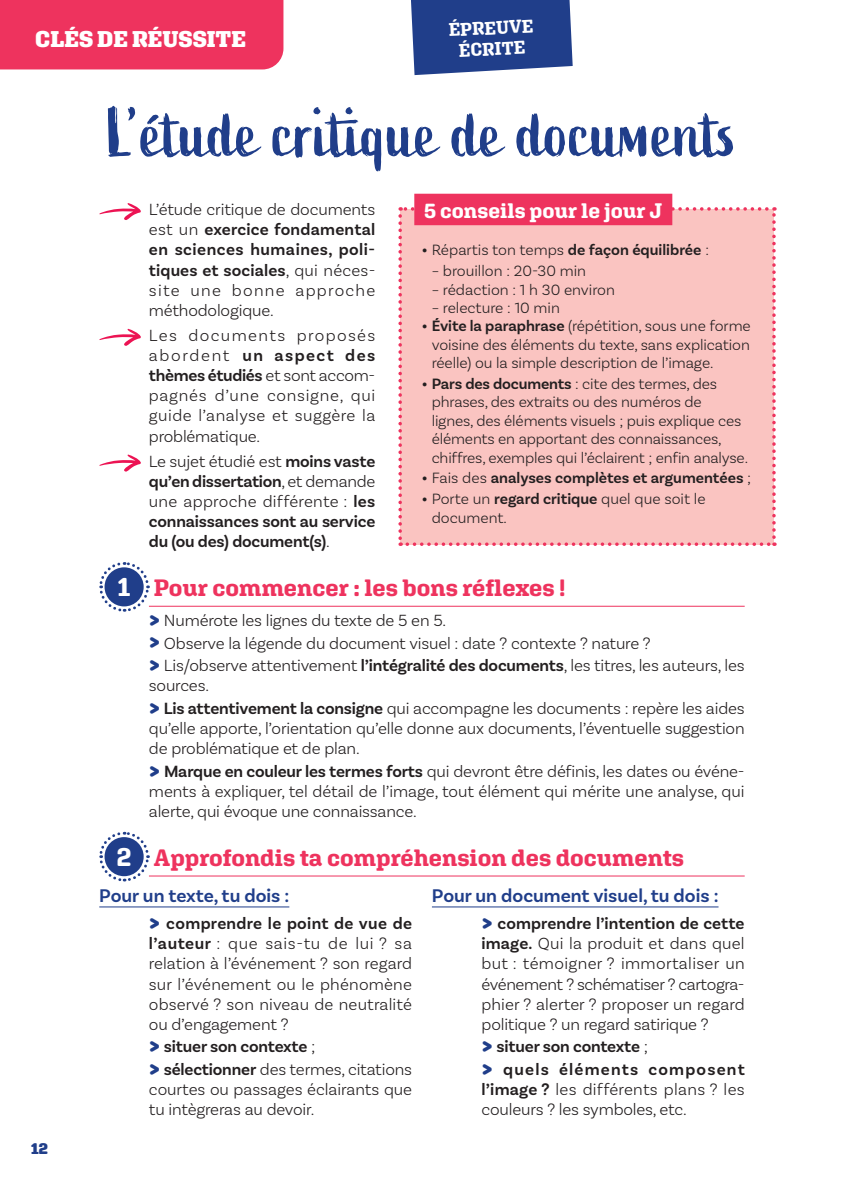
<style>
.page{position:relative;width:844px;height:1191px;background:#fff}
.page>*{position:absolute;margin:0;border:0;box-sizing:border-box;transform-origin:0 0}
.t1{font:68.25px "Active";color:#203e8a}
.t2{font:700 23.62px "Aglet Slab";letter-spacing:-.005em;color:#ee335e}
.t3{font:900 22.75px "Aglet Slab";color:#fff}
.t4{font:700 21px "Aglet Slab";color:#fff}
.t5{font:600 19.25px "Basic Sans";color:#203e8a}
.t6{font:700 18.38px/21px "Aglet Slab";color:#fff;text-align:center}
.t7{font:300 17.15px/20.1px "Basic Sans";letter-spacing:-.01em;color:#231f20;text-align:justify}
.t8{font:600 17.15px/20.1px "Basic Sans";letter-spacing:-.01em;color:#231f20;text-align:justify}
.t9{font:600 17.15px/22.6px "Basic Sans";letter-spacing:.07em;color:#231f20}
.t10{font:300 15.75px/18.4px "Basic Sans";letter-spacing:-.01em;color:#231f20}
.t11{font:600 15.75px "Basic Sans";color:#231f20}
.t12{font:900 15.75px "Aglet Slab";color:#203e8a}
.s1{font-weight:600}
.s2{font-weight:300}
.s3{font-size:26.25px;color:#fff}
.s4{font-family:"Aglet Slab";font-weight:900;font-size:19.25px;color:#203e8a}
</style>
<div class="page">
<svg style="left:411px;top:0;width:161px;height:75px;background:#304c92"></svg>
<hr style="left:149px;top:606px;width:595px;height:1px;background:#ee335e">
<hr style="left:149px;top:875px;width:595px;height:1px;background:#ee335e">
<hr style="left:99px;top:906px;width:190px;height:1px;background:#203e8a">
<hr style="left:432px;top:906px;width:286px;height:1px;background:#203e8a">
<svg style="left:99px;top:203px;width:42px;height:17px"></svg>
<svg style="left:99px;top:329px;width:42px;height:17px"></svg>
<svg style="left:99px;top:454px;width:42px;height:18px"></svg>
<svg style="left:99px;top:562px;width:51px;height:50px"></svg>
<svg style="left:99px;top:831px;width:51px;height:51px"></svg>
<div style="left:398px;top:207px;width:377px;height:339px;background:#fac4c1"></div>
<div style="left:414px;top:194px;width:258px;height:31px;background:#ee335e"></div>
<div style="left:0;top:0;width:283px;height:69px;background:#ee335e"></div>
<h3 class="t3" style="left:35px;top:26px;width:212px">CLÉS DE RÉUSSITE</h3>
<p class="t6" style="left:448px;top:19px;width:86px;rotate:-3deg">ÉPREUVE<br>ÉCRITE</p>
<p class="t12" style="left:31px;top:1139px;width:18px">12</p>
<h1 class="t1" style="left:107px;top:94px;width:631px">L’étude critique de documents</h1>
<p class="t7" style="left:149px;top:199px;width:228px">L’étude critique de documents est un <span class="s1">exercice fondamental en sciences humaines, poli&shy;tiques et sociales</span>, qui néces&shy;site une bonne approche méthodologique.</p>
<p class="t7" style="left:149px;top:325px;width:228px">Les documents proposés abordent <span class="s1">un aspect des thèmes étudiés</span> et sont accom&shy;pagnés d’une consigne, qui guide l’analyse et suggère la problématique.</p>
<p class="t8" style="left:149px;top:451px;width:228px"><span class="s2">Le sujet étudié est</span> moins vaste qu’en dissertation<span class="s2">, et demande une approche différente :</span> les connaissances sont au service du (ou des) document(s)<span class="s2">.</span></p>
<h2 class="t2" style="left:118px;top:573px;width:449px"><span class="s3">1</span> Pour commencer : les bons réflexes !</h2>
<p class="t7" style="left:149px;top:608px;width:597px;line-height:22.6px;text-align:left"><span class="s4">&gt;</span> Numérote les lignes du texte de 5 en 5.<br><span class="s4">&gt;</span> Observe la légende du document visuel : date ? contexte ? nature ?<br><span class="s4">&gt;</span> Lis/observe attentivement <span class="s1">l’intégralité des documents</span>, les titres, les auteurs, les</p>
<p class="t7" style="left:149px;top:674px;width:597px;line-height:22.6px">sources.<br><span class="s4">&gt;</span> <span class="s1">Lis attentivement la consigne</span> qui accompagne les documents : repère les aides</p>
<p class="t7" style="left:149px;top:718px;width:597px">qu’elle apporte, l’orientation qu’elle donne aux documents, l’éventuelle suggestion de problématique et de plan.</p>
<p class="t7" style="left:149px;top:761px;width:597px"><span class="s4">&gt;</span> <span class="s1">Marque en couleur les termes forts</span> qui devront être définis, les dates ou événe&shy;ments à expliquer, tel détail de l’image, tout élément qui mérite une analyse, qui alerte, qui évoque une connaissance.</p>
<h2 class="t2" style="left:117px;top:843px;width:568px"><span class="s3">2</span> Approfondis ta compréhension des documents</h2>
<p class="t5" style="left:99px;top:883px;width:191px">Pour un texte, tu dois :</p>
<p class="t7" style="left:149px;top:913px;width:264px"><span class="s4">&gt;</span> <span class="s1">comprendre le point de vue de l’auteur</span> : que sais-tu de lui ? sa relation à l’événement ? son regard sur l’événement ou le phénomène observé ? son niveau de neutralité ou d’engagement ?</p>
<p class="t8" style="left:149px;top:1035px;width:264px;line-height:22.6px"><span class="s4">&gt;</span> situer son contexte <span class="s2">;<br></span><span class="s4">&gt;</span> sélectionner <span class="s2">des termes, citations</span></p>
<p class="t7" style="left:149px;top:1079px;width:265px">courtes ou passages éclairants que tu intègreras au devoir.</p>
<p class="t4" style="left:424px;top:198px;width:239px">5 conseils pour le jour J</p>
<p class="t11" style="left:421px;top:241px;width:288px">• <span class="s2">Répartis ton temps</span> de façon équilibrée <span class="s2">:</span></p>
<p class="t10" style="left:431px;top:261px;width:156px">– brouillon : 20-30 min</p>
<p class="t10" style="left:431px;top:280px;width:185px">– rédaction : 1 h 30 environ</p>
<p class="t10" style="left:431px;top:298px;width:130px">– relecture : 10 min</p>
<p class="t10" style="left:431px;top:317px;width:320px;text-align:justify;text-indent:-10px"><span class="s1">• Évite la paraphrase</span> (répétition, sous une forme voisine des éléments du texte, sans explication réelle) ou la simple description de l’image.</p>
<p class="t10" style="left:431px;top:374px;width:318px;text-indent:-10px"><span class="s1">• Pars des documents</span> : cite des termes, des phrases, des extraits ou des numéros de<br>lignes, des éléments visuels ; puis explique ces éléments en apportant des connaissances, chiffres, exemples qui l’éclairent ; enfin analyse.</p>
<p class="t11" style="left:421px;top:468px;width:331px">• <span class="s2">Fais des</span> analyses complètes et argumentées <span class="s2">;</span></p>
<p class="t10" style="left:431px;top:489px;width:275px;text-indent:-10px"><span class="s1">•</span> Porte un <span class="s1">regard critique</span> quel que soit le document.</p>
<p class="t5" style="left:432px;top:883px;width:288px">Pour un document visuel, tu dois :</p>
<p class="t7" style="left:481px;top:913px;width:264px"><span class="s4">&gt;</span> <span class="s1">comprendre l’intention de cette image.</span> Qui la produit et dans quel but : témoigner ? immortaliser un événement ? schématiser ? cartogra&shy;phier ? alerter ? proposer un regard politique ? un regard satirique ?</p>
<p class="t9" style="left:481px;top:1035px;width:265px"><span class="s4">&gt;</span> situer son contexte <span class="s2">;<br></span><span class="s4">&gt;</span> quels éléments composent</p>
<p class="t7" style="left:481px;top:1079px;width:264px"><span class="s1">l’image ?</span> les différents plans ? les couleurs ? les symboles, etc.</p>
</div>
